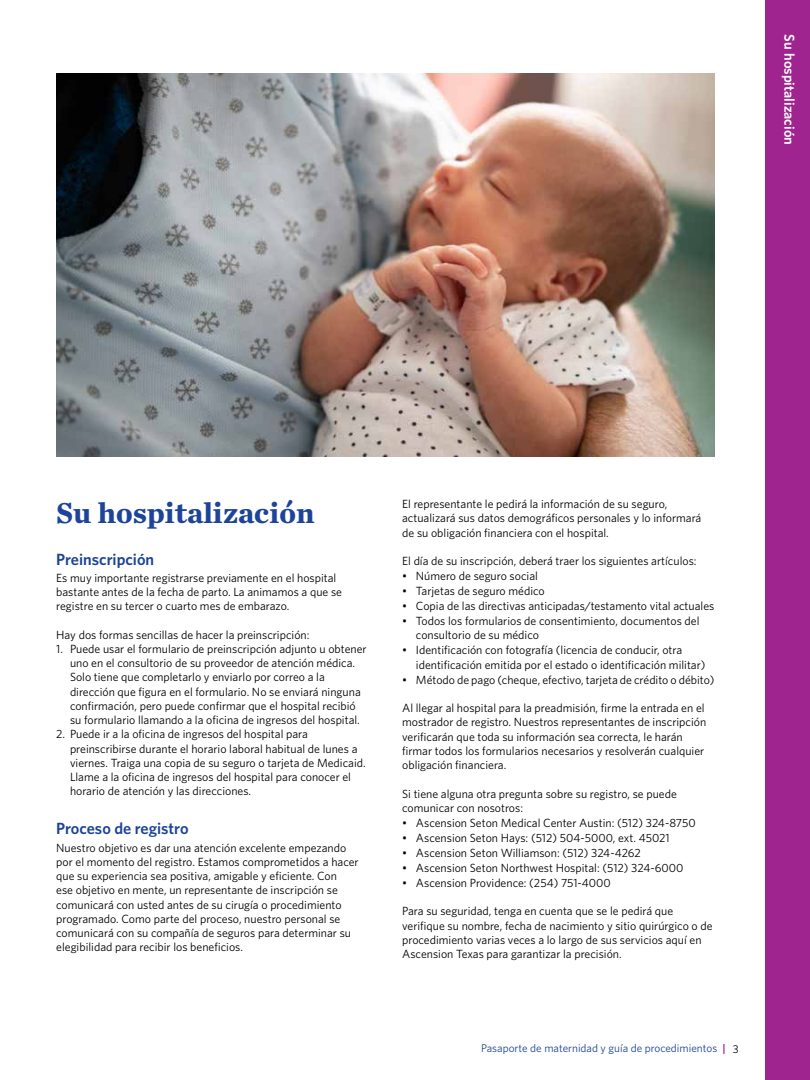
<style>
.page{position:relative;width:810px;height:1080px;background:#fff}
.page>*{position:absolute;margin:0;border:0;box-sizing:border-box;transform-origin:0 0}
.t1{font:700 30px "Chronicle Text G2";color:#1d4499}
.t2{font:600 16.25px "Whitney";color:#1d4499}
.t3{font:600 14.38px "Whitney";color:#fff}
.t4{font:11.88px/14.2px "Whitney";color:#000}
.t5{font:11.25px "Whitney";color:#1d4499}
.s1{font-weight:600;color:#9f248f}
.s2{color:#000}
</style>
<div class="page">
<div style="left:765px;top:0;width:45px;height:1080px;background:#9f248f"></div>
<img style="left:56px;top:73px;width:658px;height:383px">
<p class="t3" style="left:799px;top:34px;width:112px;rotate:90deg">Su hospitalización</p>
<h1 class="t1" style="left:56px;top:488px;width:260px">Su hospitalización</h1>
<h2 class="t2" style="left:56px;top:548px;width:100px">Preinscripción</h2>
<p class="t4" style="left:56px;top:570px;width:287px">Es muy importante registrarse previamente en el hospital bastante antes de la fecha de parto. La animamos a que se registre en su tercer o cuarto mes de embarazo.</p>
<p class="t4" style="left:56px;top:627px;width:255px">Hay dos formas sencillas de hacer la preinscripción:</p>
<p class="t4" style="left:70px;top:641px;width:298px;text-indent:-14px">1. Puede usar el formulario de preinscripción adjunto u obtener uno en el consultorio de su proveedor de atención médica.<br>Solo tiene que completarlo y enviarlo por correo a la dirección que figura en el formulario. No se enviará ninguna confirmación, pero puede confirmar que el hospital recibió su formulario llamando a la oficina de ingresos del hospital.</p>
<p class="t4" style="left:70px;top:727px;width:297px;text-indent:-14px">2. Puede ir a la oficina de ingresos del hospital para preinscribirse durante el horario laboral habitual de lunes a viernes. Traiga una copia de su seguro o tarjeta de Medicaid.<br>Llame a la oficina de ingresos del hospital para conocer el horario de atención y las direcciones.</p>
<h2 class="t2" style="left:56px;top:818px;width:134px">Proceso de registro</h2>
<p class="t4" style="left:56px;top:840px;width:304px">Nuestro objetivo es dar una atención excelente empezando por el momento del registro. Estamos comprometidos a hacer que su experiencia sea positiva, amigable y eficiente. Con<br>ese objetivo en mente, un representante de inscripción se comunicará con usted antes de su cirugía o procedimiento programado. Como parte del proceso, nuestro personal se comunicará con su compañía de seguros para determinar su elegibilidad para recibir los beneficios.</p>
<p class="t4" style="left:402px;top:497px;width:301px">El representante le pedirá la información de su seguro, actualizará sus datos demográficos personales y lo informará de su obligación financiera con el hospital.</p>
<p class="t4" style="left:402px;top:554px;width:296px">El día de su inscripción, deberá traer los siguientes artículos:</p>
<p class="t4" style="left:402px;top:569px;width:137px">• Número de seguro social</p>
<p class="t4" style="left:402px;top:584px;width:144px">• Tarjetas de seguro médico</p>
<p class="t4" style="left:402px;top:599px;width:314px">• Copia de las directivas anticipadas/testamento vital actuales</p>
<p class="t4" style="left:416px;top:614px;width:285px;text-indent:-14px">• Todos los formularios de consentimiento, documentos del consultorio de su médico</p>
<p class="t4" style="left:416px;top:643px;width:291px;text-indent:-14px">• Identificación con fotografía (licencia de conducir, otra identificación emitida por el estado o identificación militar)</p>
<p class="t4" style="left:402px;top:672px;width:314px">• Método de pago (cheque, efectivo, tarjeta de crédito o débito)</p>
<p class="t4" style="left:402px;top:701px;width:306px">Al llegar al hospital para la preadmisión, firme la entrada en el mostrador de registro. Nuestros representantes de inscripción verificarán que toda su información sea correcta, le harán firmar todos los formularios necesarios y resolverán cualquier obligación financiera.</p>
<p class="t4" style="left:402px;top:786px;width:276px">Si tiene alguna otra pregunta sobre su registro, se puede comunicar con nosotros:</p>
<p class="t4" style="left:402px;top:815px;width:295px">• Ascension Seton Medical Center Austin: (512) 324-8750</p>
<p class="t4" style="left:402px;top:830px;width:269px">• Ascension Seton Hays: (512) 504-5000, ext. 45021</p>
<p class="t4" style="left:402px;top:845px;width:240px">• Ascension Seton Williamson: (512) 324-4262</p>
<p class="t4" style="left:402px;top:860px;width:283px">• Ascension Seton Northwest Hospital: (512) 324-6000</p>
<p class="t4" style="left:402px;top:875px;width:210px">• Ascension Providence: (254) 751-4000</p>
<p class="t4" style="left:402px;top:904px;width:312px">Para su seguridad, tenga en cuenta que se le pedirá que verifique su nombre, fecha de nacimiento y sitio quirúrgico o de procedimiento varias veces a lo largo de sus servicios aquí en Ascension Texas para garantizar la precisión.</p>
<p class="t5" style="left:481px;top:1040px;width:259px">Pasaporte de maternidad y guía de procedimientos <span class="s1">|</span> <span class="s2">3</span></p>
</div>
